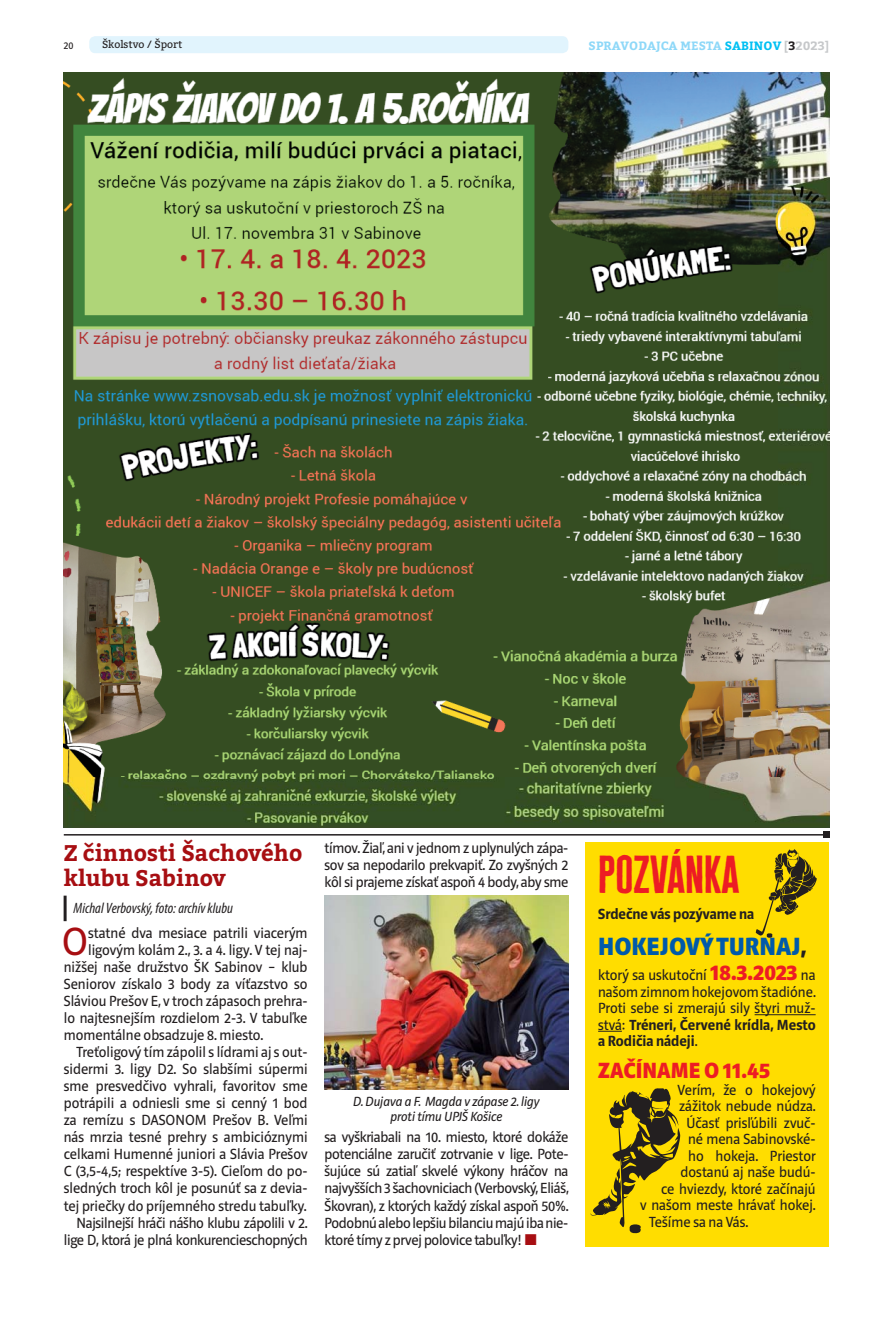
<style>
.page{position:relative;width:893px;height:1319px;background:#fff}
.page>*{position:absolute;margin:0;border:0;box-sizing:border-box;transform-origin:0 0}
.t1{font:43.5px "Cheddar Gothic Sans";color:#ed1c24}
.t2{font:40.2px "Riga";color:#a70e12}
.t3{font:900 25.5px "Riga";color:#005aaa}
.t4{font:700 22.5px/25.5px "Bitter";color:#a70e12}
.t5{font:900 22.5px "Riga";color:#ed1c24}
.t6{font:15px/17px "Riga";color:#231f20;text-align:justify}
.t7{font:15px "Riga";letter-spacing:-.02em;color:#231f20}
.t8{font:italic condensed 15px "Myriad Pro";color:#231f20}
.t9{font:700 15px "Riga";color:#231f20}
.t10{font:italic 13.5px/15px "Riga";color:#231f20;text-align:center}
.t11{font:700 12px "Bitter";letter-spacing:.01em;color:#8ed8f8}
.t12{font:10.5px "Bitter";color:#231f20}
.t13{font:10.5px "Riga";color:#231f20}
.s1{color:#00c0f3}
.s2{color:#c6c8ca}
.s3{color:#231f20}
.s4{font-size:24px;color:#231f20}
.s5{font-weight:900;font-size:22.5px;color:#ed1c24}
.s6{font-weight:700}
</style>
<div class="page">
<div style="left:89px;top:36px;width:479px;height:17px;background:#e1f4fd;border-radius:6px"></div>
<img style="left:64px;top:72px;width:714px;height:755px">
<img style="left:778px;top:72px;width:51px;height:755px">
<hr style="left:64px;top:834px;width:762px;height:1px;background:#231f20">
<svg style="left:823px;top:831px;width:6px;height:6px"></svg>
<hr style="left:64px;top:895px;width:3px;height:26px;background:#231f20">
<img style="left:324px;top:895px;width:244px;height:194px">
<div style="left:585px;top:842px;width:244px;height:404px;background:#fd0"></div>
<hr style="left:755px;top:1014px;width:61px;height:1px;background:#231f20">
<svg style="left:598px;top:1030px;width:24px;height:1px"></svg>
<svg style="left:590px;top:1088px;width:90px;height:145px"></svg>
<svg style="left:756px;top:849px;width:61px;height:88px"></svg>
<p class="t13" style="left:64px;top:40px;width:11px">20</p>
<p class="t12" style="left:102px;top:39px;width:82px">Školstvo / Šport</p>
<p class="t11" style="left:589px;top:40px;width:242px">SPRAVODAJCA MESTA <span class="s1">SABINOV</span> <span class="s2">[</span><span class="s3">3</span><span class="s2">2023]</span></p>
<h3 class="t4" style="left:64px;top:841px;width:240px">Z činnosti Šachového klubu Sabinov</h3>
<p class="t8" style="left:74px;top:901px;width:161px">Michal Verbovský, foto: archív klubu</p>
<h2 class="t2" style="left:62px;top:921px;width:28px">O</h2>
<p class="t6" style="left:88px;top:925px;width:221px">statné dva mesiace patrili viacerým</p>
<p class="t6" style="left:88px;top:942px;width:221px">ligovým kolám 2., 3. a 4. ligy. V tej naj-</p>
<p class="t6" style="left:64px;top:959px;width:245px">nižšej naše družstvo ŠK Sabinov – klub</p>
<p class="t6" style="left:64px;top:976px;width:245px">Seniorov získalo 3 body za víťazstvo so</p>
<p class="t6" style="left:64px;top:993px;width:245px">Sláviou Prešov E, v troch zápasoch prehra-</p>
<p class="t6" style="left:64px;top:1010px;width:245px">lo najtesnejším rozdielom 2-3. V tabuľke</p>
<p class="t6" style="left:64px;top:1027px;width:201px">momentálne obsadzuje 8. miesto.</p>
<p class="t6" style="left:77px;top:1044px;width:233px">Treťoligový tím zápolil s lídrami aj s out-</p>
<p class="t6" style="left:64px;top:1061px;width:245px">sidermi 3. ligy D2. So slabšími súpermi</p>
<p class="t6" style="left:64px;top:1078px;width:245px">sme presvedčivo vyhrali, favoritov sme</p>
<p class="t6" style="left:64px;top:1095px;width:245px">potrápili a odniesli sme si cenný 1 bod</p>
<p class="t6" style="left:64px;top:1112px;width:245px">za remízu s DASONOM Prešov B. Veľmi</p>
<p class="t6" style="left:64px;top:1129px;width:245px">nás mrzia tesné prehry s ambicióznymi</p>
<p class="t6" style="left:64px;top:1146px;width:245px">celkami Humenné juniori a Slávia Prešov</p>
<p class="t6" style="left:64px;top:1163px;width:245px">C (3,5-4,5; respektíve 3-5). Cieľom do po-</p>
<p class="t6" style="left:64px;top:1180px;width:245px">sledných troch kôl je posunúť sa z devia-</p>
<p class="t6" style="left:64px;top:1197px;width:245px">tej priečky do príjemného stredu tabuľky.</p>
<p class="t7" style="left:77px;top:1214px;width:233px">Najsilnejší hráči nášho klubu zápolili v 2.</p>
<p class="t7" style="left:64px;top:1231px;width:245px">lige D, ktorá je plná konkurencieschopných</p>
<p class="t6" style="left:325px;top:840px;width:245px">tímov. Žiaľ, ani v jednom z uplynulých zápa&shy;sov sa nepodarilo prekvapiť. Zo zvyšných 2 kôl si prajeme získať aspoň 4 body, aby sme</p>
<p class="t10" style="left:353px;top:1094px;width:188px">D. Dujava a F. Magda v zápase 2. ligy proti tímu UPJŠ Košice</p>
<p class="t6" style="left:325px;top:1129px;width:246px">sa vyškriabali na 10. miesto, ktoré dokáže potenciálne zaručiť zotrvanie v lige. Pote&shy;šujúce sú zatiaľ skvelé výkony hráčov na najvyšších 3 šachovniciach (Verbovský, Eliáš, Škovran), z ktorých každý získal aspoň 50%.<br>Podobnú alebo lepšiu bilanciu majú iba nie&shy;ktoré tímy z prvej polovice tabuľky!</p>
<h1 class="t1" style="left:598px;top:852px;width:143px">POZVÁNKA</h1>
<p class="t9" style="left:598px;top:906px;width:158px">Srdečne vás pozývame na</p>
<h3 class="t3" style="left:598px;top:934px;width:210px">HOKEJOVÝ TURNAJ<span class="s4">,</span></h3>
<p class="t6" style="left:598px;top:967px;width:219px;line-height:16.5px">ktorý sa uskutoční <span class="s5">18.3.2023</span> na našom zimnom hokejovom štadióne.<br>Proti sebe si zmerajú sily štyri muž&shy;stvá: <span class="s6">Tréneri, Červené krídla, Mesto a Rodičia nádeji</span>.</p>
<h3 class="t5" style="left:598px;top:1060px;width:173px">ZAČÍNAME O 11.45</h3>
<p class="t6" style="left:678px;top:1081px;width:140px">Verím, že o hokejový</p>
<p class="t6" style="left:679px;top:1098px;width:138px">zážitok nebude núdza.</p>
<p class="t6" style="left:687px;top:1114px;width:131px">Účasť prisľúbili zvuč-</p>
<p class="t6" style="left:688px;top:1131px;width:129px">né mena Sabinovské-</p>
<p class="t6" style="left:688px;top:1147px;width:129px">ho hokeja. Priestor</p>
<p class="t6" style="left:681px;top:1164px;width:137px">dostanú aj naše budú-</p>
<p class="t6" style="left:661px;top:1180px;width:156px">ce hviezdy, ktoré začínajú</p>
<p class="t6" style="left:640px;top:1197px;width:177px">v našom meste hrávať hokej.</p>
<p class="t6" style="left:649px;top:1213px;width:101px">Tešíme sa na Vás.</p>
</div>
